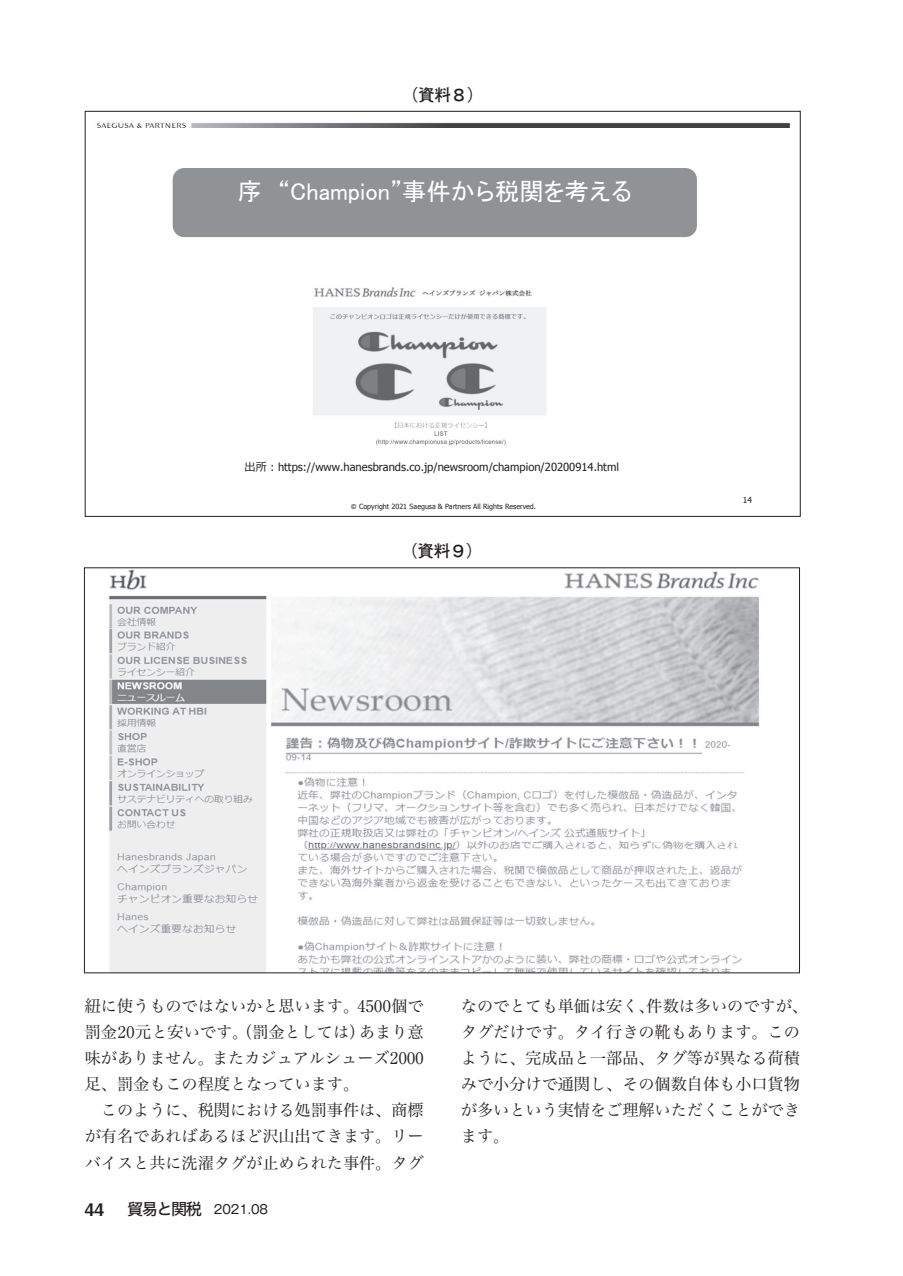
<style>
.page{position:relative;width:903px;height:1276px;background:#fff}
.page>*{position:absolute;margin:0;border:0;box-sizing:border-box;transform-origin:0 0}
.t1{font:24.32px "MS P Gothic";color:#fff}
.t2{font:17.32px "Midashi Go Pro MB31";color:#231f20}
.t3{font:700 16.45px "Futo Go B101 Pro";letter-spacing:-.01em;color:#231f20}
.t4{font:16.1px/26.1px "Hira Min Pro N W3";color:#231f20;text-align:justify}
.t5{font:12.42px "Gothic MB101 Pro";letter-spacing:.015em;color:#231f20}
.t6{font:11.2px "Tahoma";color:#231f20}
.t7{font:8.4px "Tahoma";color:#231f20}
.t8{font:7.17px "Tahoma";color:#231f20}
.s1{font-family:"Koz Go Pro";font-weight:500}
.s2{font-family:"Meiryo"}
.s3{font-family:"Calibri"}
.s4{font-family:"Ryumin Pro"}
.s5{font-family:"Hira Kaku Std W5";font-size:16.1px}
.s6{font-family:"Midashi Go Pro MB31";font-size:17.32px}
.s7{font-family:"Hiragino Sans W5";font-size:16.1px}
</style>
<div class="page">
<img style="left:97px;top:122px;width:694px;height:5px">
<div style="left:173px;top:168px;width:523px;height:69px;background:#909295;border-radius:12px"></div>
<img style="left:313px;top:287px;width:233px;height:159px">
<img style="left:109px;top:569px;width:650px;height:402px">
<p class="t3" style="left:402px;top:81px;width:83px"><span class="s1">（</span>資料８<span class="s1">）</span></p>
<h1 class="t1" style="left:237px;top:179px;width:396px">序 “Champion”事件から税関を考える</h1>
<p class="t6" style="left:244px;top:460px;width:376px"><span class="s2">出所︓</span>https://www.hanesbrands.co.jp/newsroom/champion/20200914.html</p>
<p class="t8" style="left:351px;top:501px;width:186px"><span class="s3">©</span> Copyright 2021 Saegusa &amp; Partners All Rights Reserved.</p>
<p class="t3" style="left:401px;top:538px;width:83px"><span class="s1">（</span>資料９<span class="s1">）</span></p>
<p class="t7" style="left:742px;top:494px;width:11px">14</p>
<p class="t4" style="left:85px;top:991px;width:340px">紐に使うものではないかと思います。<span class="s4">4500</span>個で罰金<span class="s4">20</span>元と安いです。（罰金としては）あまり意味がありません。またカジュアルシューズ<span class="s4">2000</span>足、罰金もこの程度となっています。</p>
<p class="t4" style="left:85px;top:1096px;width:340px;text-indent:16px">このように、税関における処罰事件は、商標が有名であればあるほど沢山出てきます。リーバイスと共に洗濯タグが止められた事件。タグ</p>
<p class="t2" style="left:85px;top:1195px;width:21px">44</p>
<p class="t5" style="left:127px;top:1198px;width:142px"><span class="s5">貿易と関税</span> 2021.08</p>
<p class="t5" style="left:85px;top:1198px;width:180px"><span class="s6">8</span> <span class="s7">貿易と関税</span> 2021.08</p>
<p class="t4" style="left:460px;top:991px;width:348px;text-align:left">なのでとても単価は安く、件数は多いのですが、タグだけです。タイ行きの靴もあります。このように、完成品と一部品、タグ等が異なる荷積みで小分けで通関し、その個数自体も小口貨物が多いという実情をご理解いただくことができます。</p>
</div>
